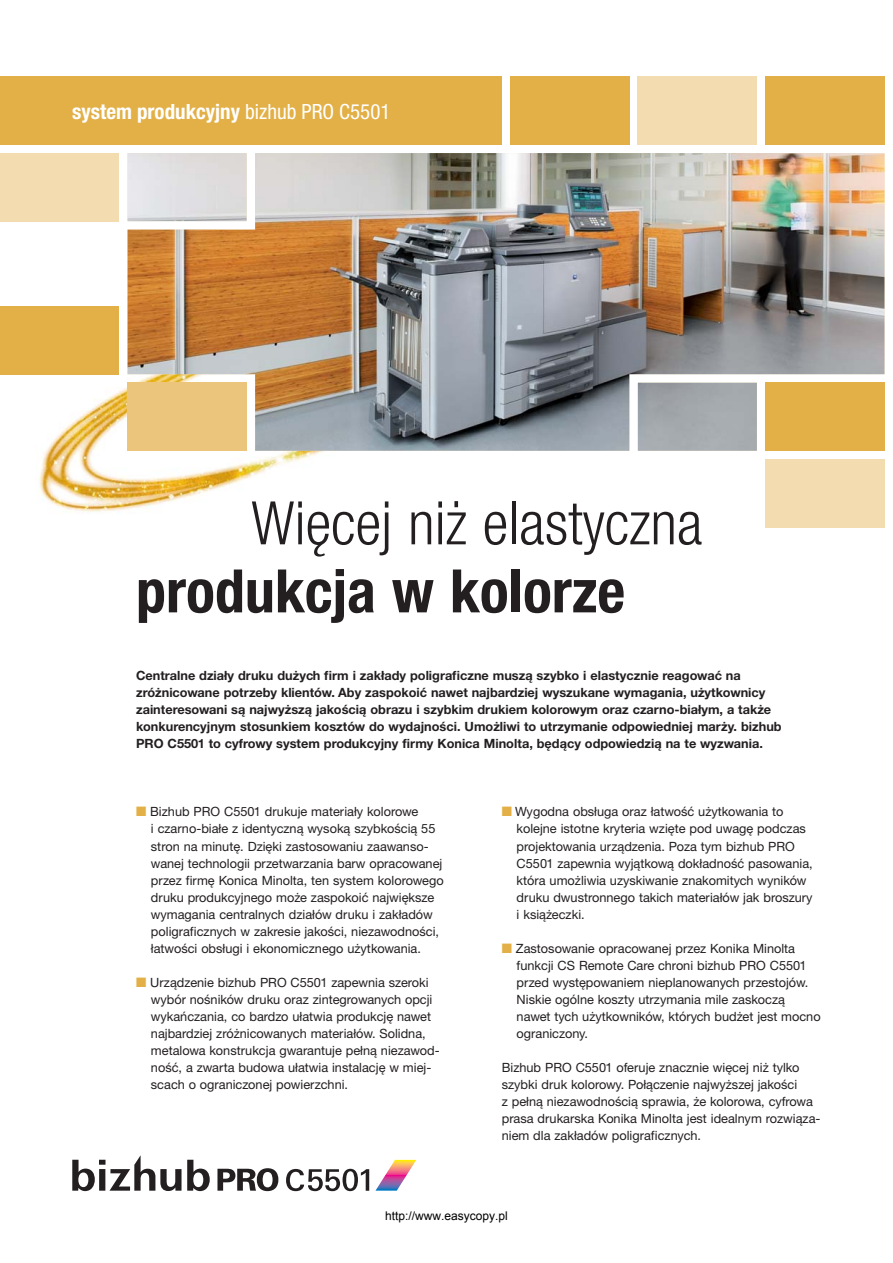
<style>
.page{position:relative;width:893px;height:1263px;background:#fff}
.page>*{position:absolute;margin:0;border:0;box-sizing:border-box;transform-origin:0 0}
.t1{font:300 condensed 60px "Helvetica KMCE";color:#231f20}
.t2{font:700 condensed 60px "Helvetica KMCE";color:#231f20}
.t3{font:700 condensed 21px "Helvetica KMCE";color:#fff}
.t4{font:12.75px/17px "Helvetica KMCE";color:#231f20}
.t5{font:700 12.75px/17px "Helvetica KMCE";color:#231f20}
.t6{font:12px "Arial";color:#000}
.s1{font-weight:400}
.s2{color:#e2b046}
</style>
<div class="page">
<img style="left:26px;top:272px;width:297px;height:240px">
<div style="left:0;top:77px;width:502px;height:68px;background:#e2b046"></div>
<div style="left:510px;top:77px;width:119px;height:68px;background:#e2b046"></div>
<div style="left:638px;top:77px;width:119px;height:68px;background:#f4dcb1"></div>
<div style="left:765px;top:77px;width:119px;height:68px;background:#e2b046"></div>
<svg style="left:217px;top:1168px;width:61px;height:23px"></svg>
<svg style="left:286px;top:1169px;width:83px;height:22px"></svg>
<svg style="left:375px;top:1160px;width:41px;height:31px"></svg>
<svg style="left:72px;top:1155px;width:138px;height:36px"></svg>
<div style="left:0;top:153px;width:119px;height:68px;background:#f4dcb1"></div>
<div style="left:0;top:306px;width:119px;height:68px;background:#e2b046"></div>
<img style="left:128px;top:153px;width:756px;height:298px">
<div style="left:765px;top:383px;width:119px;height:68px;background:#e2b046"></div>
<div style="left:765px;top:459px;width:119px;height:68px;background:#f4dcb1"></div>
<h2 class="t3" style="left:72px;top:104px;width:320px">system produkcyjny <span class="s1">bizhub PRO C5501</span></h2>
<h1 class="t1" style="left:251px;top:502px;width:453px">Więcej niż elastyczna</h1>
<h1 class="t2" style="left:136px;top:570px;width:491px">produkcja w kolorze</h1>
<p class="t5" style="left:136px;top:669px;width:647px">Centralne działy druku dużych firm i zakłady poligraficzne muszą szybko i elastycznie reagować na zróżnicowane potrzeby klientów. Aby zaspokoić nawet najbardziej wyszukane wymagania, użytkownicy zainteresowani są najwyższą jakością obrazu i szybkim drukiem kolorowym oraz czarno-białym, a także konkurencyjnym stosunkiem kosztów do wydajności. Umożliwi to utrzymanie odpowiedniej marży. bizhub PRO C5501 to cyfrowy system produkcyjny firmy Konica Minolta, będący odpowiedzią na te wyzwania.</p>
<p class="t4" style="left:151px;top:805px;width:294px;text-indent:-15px"><span class="s2">■</span> Bizhub PRO C5501 drukuje materiały kolorowe<br>i czarno-białe z identyczną wysoką szybkością 55 stron na minutę. Dzięki zastosowaniu zaawanso&shy;wanej technologii przetwarzania barw opracowanej przez firmę Konica Minolta, ten system kolorowego druku produkcyjnego może zaspokoić największe wymagania centralnych działów druku i zakładów poligraficznych w zakresie jakości, niezawodności, łatwości obsługi i ekonomicznego użytkowania.</p>
<p class="t4" style="left:517px;top:805px;width:298px;text-indent:-15px"><span class="s2">■</span> Wygodna obsługa oraz łatwość użytkowania to kolejne istotne kryteria wzięte pod uwagę podczas projektowania urządzenia. Poza tym bizhub PRO C5501 zapewnia wyjątkową dokładność pasowania, która umożliwia uzyskiwanie znakomitych wyników druku dwustronnego takich materiałów jak broszury i książeczki.</p>
<p class="t4" style="left:517px;top:941px;width:306px;text-indent:-15px"><span class="s2">■</span> Zastosowanie opracowanej przez Konika Minolta funkcji CS Remote Care chroni bizhub PRO C5501 przed występowaniem nieplanowanych przestojów.<br>Niskie ogólne koszty utrzymania mile zaskoczą nawet tych użytkowników, których budżet jest mocno ograniczony.</p>
<p class="t4" style="left:502px;top:1060px;width:320px">Bizhub PRO C5501 oferuje znacznie więcej niż tylko szybki druk kolorowy. Połączenie najwyższej jakości<br>z pełną niezawodnością sprawia, że kolorowa, cyfrowa prasa drukarska Konika Minolta jest idealnym rozwiąza&shy;niem dla zakładów poligraficznych.</p>
<p class="t4" style="left:151px;top:975px;width:290px;text-indent:-15px"><span class="s2">■</span> Urządzenie bizhub PRO C5501 zapewnia szeroki wybór nośników druku oraz zintegrowanych opcji wykańczania, co bardzo ułatwia produkcję nawet najbardziej zróżnicowanych materiałów. Solidna, metalowa konstrukcja gwarantuje pełną niezawod&shy;ność, a zwarta budowa ułatwia instalację w miej&shy;scach o ograniczonej powierzchni.</p>
<p class="t6" style="left:385px;top:1207px;width:124px">http://www.easycopy.pl</p>
</div>
